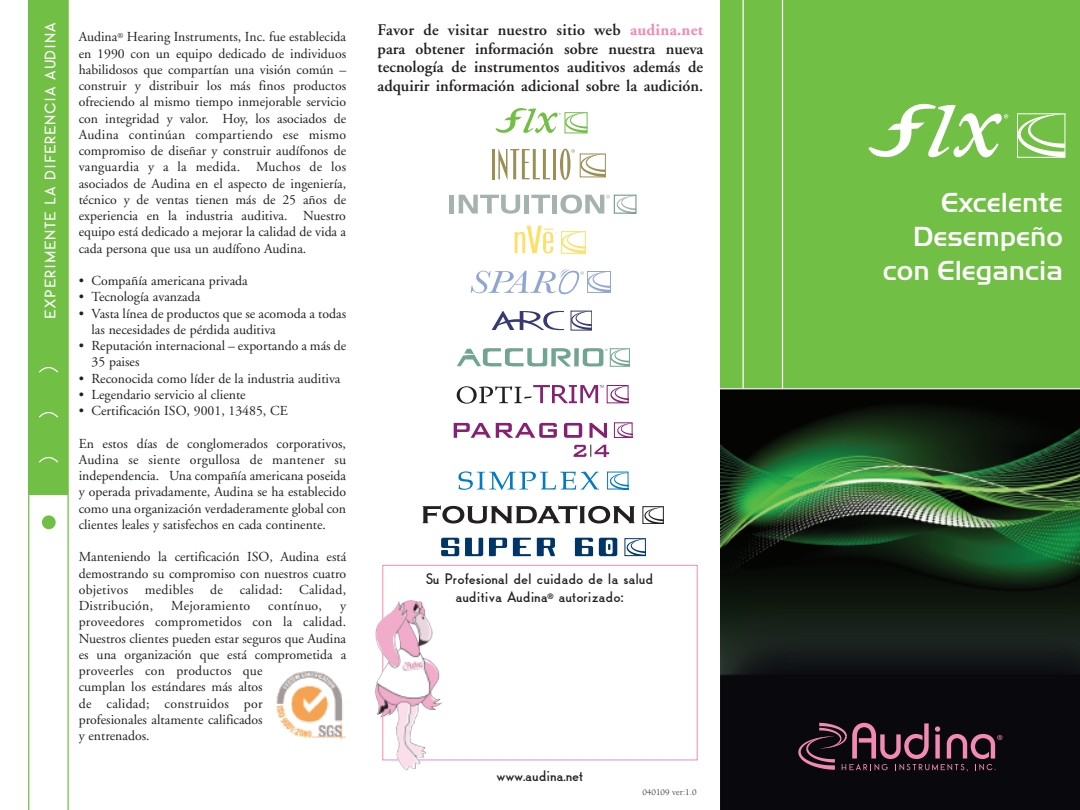
<style>
.page{position:relative;width:1080px;height:810px;background:#fff}
.page>*{position:absolute;margin:0;border:0;box-sizing:border-box;transform-origin:0 0}
.t1{font:500 28.75px/33.8px "Handel Gothic";color:#fff;text-align:right}
.t2{font:600 16.25px/18.8px "Adobe Garamond";color:#231f20;text-align:justify}
.t3{font:15px/18px "Ncl Demi";color:#231f20;text-align:center}
.t4{font:15px "Ncl Demi";letter-spacing:.06em;color:#fff}
.t5{font:13.75px/16.2px "Adobe Garamond";color:#231f20;text-align:justify}
.t6{font:13.75px "Adobe Garamond";letter-spacing:.02em;color:#231f20}
.t7{font:8.75px "Berkeley";color:#231f20}
.s1{font-weight:700;color:#f38ab4}
</style>
<div class="page">
<div style="left:720px;top:0;width:360px;height:520px;background:#71bf44"></div>
<img style="left:720px;top:389px;width:360px;height:421px">
<hr style="left:720px;top:388px;width:360px;height:1px;background:#fff">
<hr style="left:28px;top:0;width:1px;height:810px;background:#71bf44">
<hr style="left:67px;top:0;width:2px;height:810px;background:#71bf44">
<div style="left:29px;top:0;width:39px;height:495px;background:#71bf44"></div>
<div style="left:42px;top:515px;width:14px;height:14px;background:#71bf44;border-radius:50%"></div>
<svg style="left:38px;top:456px;width:21px;height:7px"></svg>
<svg style="left:38px;top:411px;width:21px;height:7px"></svg>
<svg style="left:38px;top:366px;width:21px;height:7px"></svg>
<hr style="left:742px;top:0;width:2px;height:388px;background:#fff">
<hr style="left:782px;top:0;width:1px;height:388px;background:#fff">
<div style="left:382px;top:565px;width:316px;height:195px;border:1px solid #f38ab4"></div>
<img style="left:399px;top:600px;width:43px;height:149px">
<svg style="left:798px;top:722px;width:204px;height:49px;background:#3f2634"></svg>
<svg style="left:1019px;top:116px;width:44px;height:40px"></svg>
<div style="left:1017px;top:114px;width:48px;height:44px;border:1px solid #fff"></div>
<svg style="left:868px;top:104px;width:140px;height:54px"></svg>
<img style="left:276px;top:671px;width:70px;height:70px">
<svg style="left:457px;top:348px;width:114px;height:19px"></svg>
<div style="left:574px;top:348px;width:5px;height:18px;background:#71a492"></div>
<div style="left:610px;top:349px;width:20px;height:17px;border:1px solid #71a492"></div>
<svg style="left:583px;top:348px;width:46px;height:19px"></svg>
<svg style="left:492px;top:310px;width:72px;height:20px"></svg>
<svg style="left:573px;top:313px;width:17px;height:15px"></svg>
<div style="left:571px;top:311px;width:21px;height:19px;border:1px solid #363a74"></div>
<hr style="left:450px;top:195px;width:4px;height:18px;background:#a4b3ab">
<svg style="left:459px;top:195px;width:61px;height:19px"></svg>
<div style="left:524px;top:195px;width:5px;height:18px;background:#a4b3ab"></div>
<svg style="left:531px;top:195px;width:19px;height:18px"></svg>
<hr style="left:553px;top:195px;width:4px;height:18px;background:#a4b3ab">
<svg style="left:617px;top:197px;width:17px;height:14px"></svg>
<div style="left:614px;top:195px;width:22px;height:18px;border:1px solid #619080"></div>
<svg style="left:560px;top:195px;width:50px;height:19px"></svg>
<svg style="left:610px;top:387px;width:16px;height:14px"></svg>
<div style="left:607px;top:385px;width:21px;height:18px;border:1px solid #862074"></div>
<svg style="left:457px;top:385px;width:147px;height:19px"></svg>
<svg style="left:454px;top:423px;width:103px;height:15px"></svg>
<svg style="left:564px;top:423px;width:18px;height:15px"></svg>
<svg style="left:589px;top:423px;width:18px;height:15px"></svg>
<svg style="left:617px;top:425px;width:13px;height:11px"></svg>
<div style="left:614px;top:423px;width:18px;height:15px;border:1px solid #862074"></div>
<svg style="left:574px;top:445px;width:35px;height:12px"></svg>
<svg style="left:458px;top:471px;width:141px;height:19px"></svg>
<svg style="left:610px;top:474px;width:16px;height:13px"></svg>
<div style="left:607px;top:472px;width:21px;height:17px;border:1px solid #007cc2"></div>
<svg style="left:422px;top:505px;width:213px;height:19px"></svg>
<svg style="left:645px;top:508px;width:17px;height:14px"></svg>
<div style="left:643px;top:506px;width:21px;height:18px;border:1px solid #231f20"></div>
<svg style="left:441px;top:538px;width:18px;height:18px"></svg>
<svg style="left:465px;top:538px;width:18px;height:18px"></svg>
<svg style="left:489px;top:538px;width:18px;height:18px"></svg>
<svg style="left:513px;top:538px;width:18px;height:18px"></svg>
<svg style="left:537px;top:538px;width:18px;height:18px"></svg>
<svg style="left:575px;top:538px;width:18px;height:18px"></svg>
<svg style="left:599px;top:538px;width:18px;height:18px"></svg>
<svg style="left:627px;top:540px;width:17px;height:14px"></svg>
<div style="left:625px;top:538px;width:21px;height:18px;border:1px solid #003667"></div>
<hr style="left:492px;top:149px;width:3px;height:30px;background:#9b8f56">
<svg style="left:498px;top:148px;width:52px;height:32px"></svg>
<hr style="left:553px;top:149px;width:3px;height:30px;background:#9b8f56">
<svg style="left:560px;top:149px;width:45px;height:31px"></svg>
<svg style="left:495px;top:108px;width:92px;height:25px"></svg>
<svg style="left:515px;top:226px;width:69px;height:28px"></svg>
<div style="left:561px;top:231px;width:25px;height:23px;border:1px solid #ffdf68"></div>
<svg style="left:471px;top:269px;width:140px;height:25px"></svg>
<p class="t4" style="left:42px;top:319px;width:298px;rotate:-90deg">EXPERIMENTE LA DIFERENCIA AUDINA</p>
<p class="t5" style="left:79px;top:30px;width:269px">Audina<sup>®</sup> Hearing Instruments, Inc. fue establecida en 1990 con un equipo dedicado de individuos habilidosos que compartían una visión común – construir y distribuir los más finos productos ofreciendo al mismo tiempo inmejorable servicio con integridad y valor. Hoy, los asociados de Audina continúan compartiendo ese mismo compromiso de diseñar y construir audífonos de vanguardia y a la medida. Muchos de los asociados de Audina en el aspecto de ingeniería, técnico y de ventas tienen más de 25 años de experiencia en la industria auditiva. Nuestro equipo está dedicado a mejorar la calidad de vida a cada persona que usa un audífono Audina.</p>
<p class="t5" style="left:79px;top:274px;width:171px">• Compañía americana privada</p>
<p class="t5" style="left:79px;top:290px;width:123px">• Tecnología avanzada</p>
<p class="t5" style="left:92px;top:306px;width:256px;text-indent:-13px">• Vasta línea de productos que se acomoda a todas las necesidades de pérdida auditiva</p>
<p class="t5" style="left:92px;top:339px;width:256px;text-indent:-13px">• Reputación internacional – exportando a más de<br>35 paises</p>
<p class="t5" style="left:79px;top:371px;width:263px">• Reconocida como líder de la industria auditiva</p>
<p class="t5" style="left:79px;top:388px;width:168px">• Legendario servicio al cliente</p>
<p class="t5" style="left:79px;top:404px;width:211px">• Certificación ISO, 9001, 13485, CE</p>
<p class="t5" style="left:79px;top:436px;width:269px">En estos días de conglomerados corporativos, Audina se siente orgullosa de mantener su independencia. Una compañía americana poseida y operada privadamente, Audina se ha establecido como una organización verdaderamente global con clientes leales y satisfechos en cada continente.</p>
<p class="t5" style="left:79px;top:550px;width:269px">Manteniendo la certificación ISO, Audina está demostrando su compromiso con nuestros cuatro objetivos medibles de calidad: Calidad, Distribución,</p>
<p class="t6" style="left:171px;top:600px;width:80px">Mejoramiento</p>
<p class="t6" style="left:268px;top:600px;width:55px">contínuo,</p>
<p class="t5" style="left:79px;top:599px;width:269px;text-align:left;text-indent:261px">y proveedores comprometidos con la calidad.<br>Nuestros clientes pueden estar seguros que Audina es una organización que está comprometida a proveerles con productos que<br>cumplan los estándares más altos<br>de calidad; construidos por<br>profesionales altamente calificados<br>y entrenados.</p>
<p class="t2" style="left:378px;top:22px;width:327px">Favor de visitar nuestro sitio web <span class="s1">audina.net </span>para obtener información sobre nuestra nueva tecnología de instrumentos auditivos además de adquirir información adicional sobre la audición.</p>
<p class="t3" style="left:426px;top:570px;width:229px">Su Profesional del cuidado de la salud auditiva Audina<sup>®</sup> autorizado:</p>
<p class="t3" style="left:497px;top:766px;width:88px">www.audina.net</p>
<p class="t7" style="left:642px;top:788px;width:56px">040109 ver:1.0</p>
<h1 class="t1" style="left:883px;top:185px;width:181px">Excelente<br>Desempeño con Elegancia</h1>
</div>
